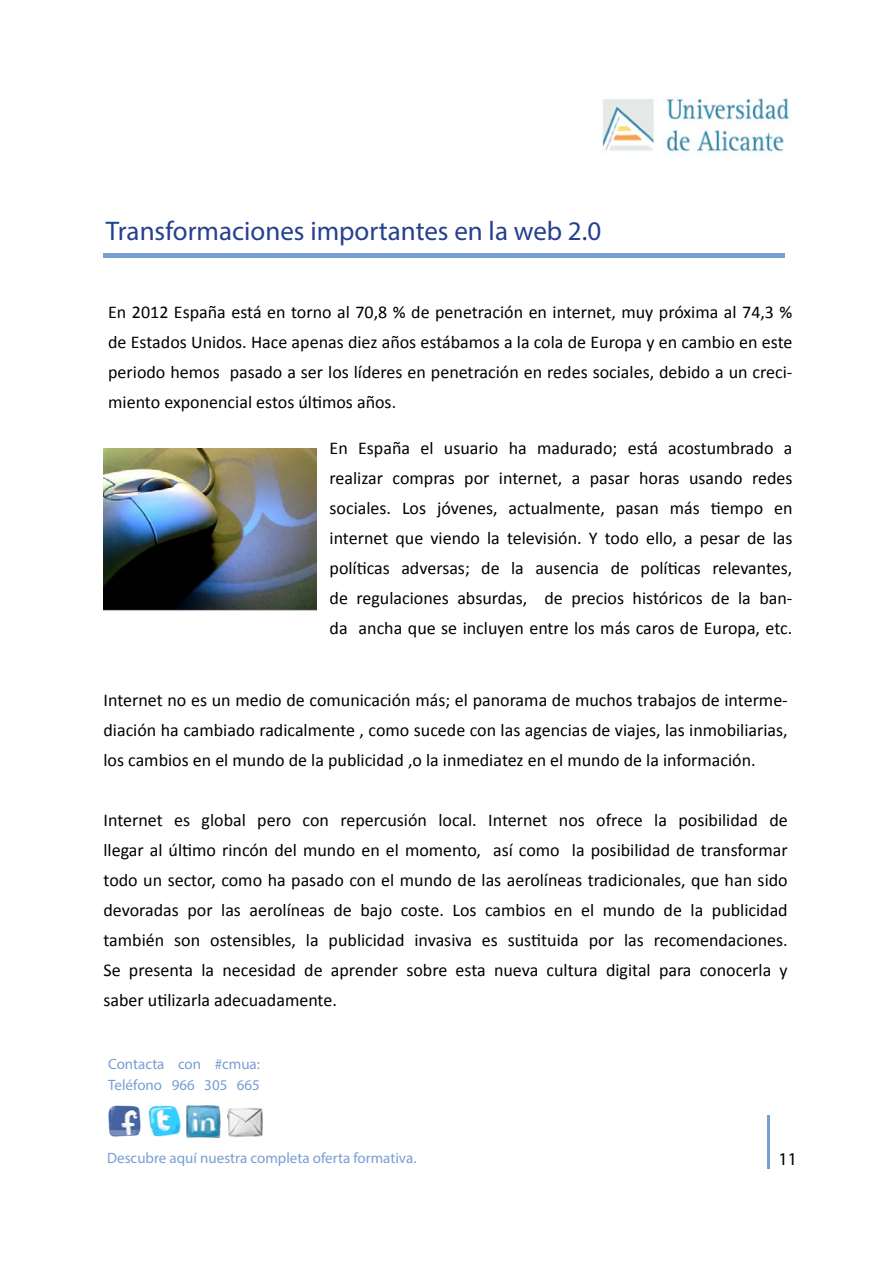
<style>
.page{position:relative;width:893px;height:1263px;background:#fff}
.page>*{position:absolute;margin:0;border:0;box-sizing:border-box;transform-origin:0 0}
.t1{font:27px "Myriad Pro";color:#25408f}
.t2{font:18px/30px "Calibri";color:#000;text-align:justify}
.t3{font:18px "Myriad Pro";color:#000}
.t4{font:15px/21.6px "Myriad Pro";color:#789ed3}
</style>
<div class="page">
<img style="left:602px;top:98px;width:188px;height:56px">
<img style="left:108px;top:1105px;width:32px;height:32px">
<img style="left:149px;top:1105px;width:31px;height:32px">
<img style="left:187px;top:1105px;width:33px;height:32px">
<img style="left:227px;top:1107px;width:35px;height:31px">
<hr style="left:767px;top:1116px;width:2px;height:53px;background:#789ed3">
<hr style="left:104px;top:253px;width:681px;height:4px;background:#789ed3">
<img style="left:104px;top:448px;width:213px;height:162px">
<h1 class="t1" style="left:106px;top:215px;width:497px">Transformaciones importantes en la web 2.0</h1>
<p class="t2" style="left:108px;top:296px;width:686px">En 2012 España está en torno al 70,8 % de penetración en internet, muy próxima al 74,3 % de Estados Unidos. Hace apenas diez años estábamos a la cola de Europa y en cambio en este periodo hemos pasado a ser los líderes en penetración en redes sociales, debido a un creci&shy;miento exponencial estos últimos años.</p>
<p class="t2" style="left:330px;top:432px;width:464px">En España el usuario ha madurado; está acostumbrado a realizar compras por internet, a pasar horas usando redes sociales. Los jóvenes, actualmente, pasan más tiempo en internet que viendo la televisión. Y todo ello, a pesar de las políticas adversas; de la ausencia de políticas relevantes, de regulaciones absurdas, de precios históricos de la ban&shy;da ancha que se incluyen entre los más caros de Europa, etc.</p>
<p class="t2" style="left:104px;top:684px;width:686px">Internet no es un medio de comunicación más; el panorama de muchos trabajos de interme&shy;diación ha cambiado radicalmente , como sucede con las agencias de viajes, las inmobiliarias, los cambios en el mundo de la publicidad ,o la inmediatez en el mundo de la información.</p>
<p class="t2" style="left:104px;top:804px;width:686px">Internet es global pero con repercusión local. Internet nos ofrece la posibilidad de llegar al último rincón del mundo en el momento, así como la posibilidad de transformar todo un sector, como ha pasado con el mundo de las aerolíneas tradicionales, que han sido devoradas por las aerolíneas de bajo coste. Los cambios en el mundo de la publicidad también son ostensibles, la publicidad invasiva es sustituida por las recomendaciones.<br>Se presenta la necesidad de aprender sobre esta nueva cultura digital para conocerla y saber utilizarla adecuadamente.</p>
<p class="t4" style="left:108px;top:1053px;width:153px">Contacta con #cmua:<br>Teléfono 966 305 665</p>
<p class="t4" style="left:107px;top:1147px;width:311px">Descubre aquí nuestra completa oferta formativa.</p>
<p class="t3" style="left:778px;top:1148px;width:20px">11</p>
</div>
